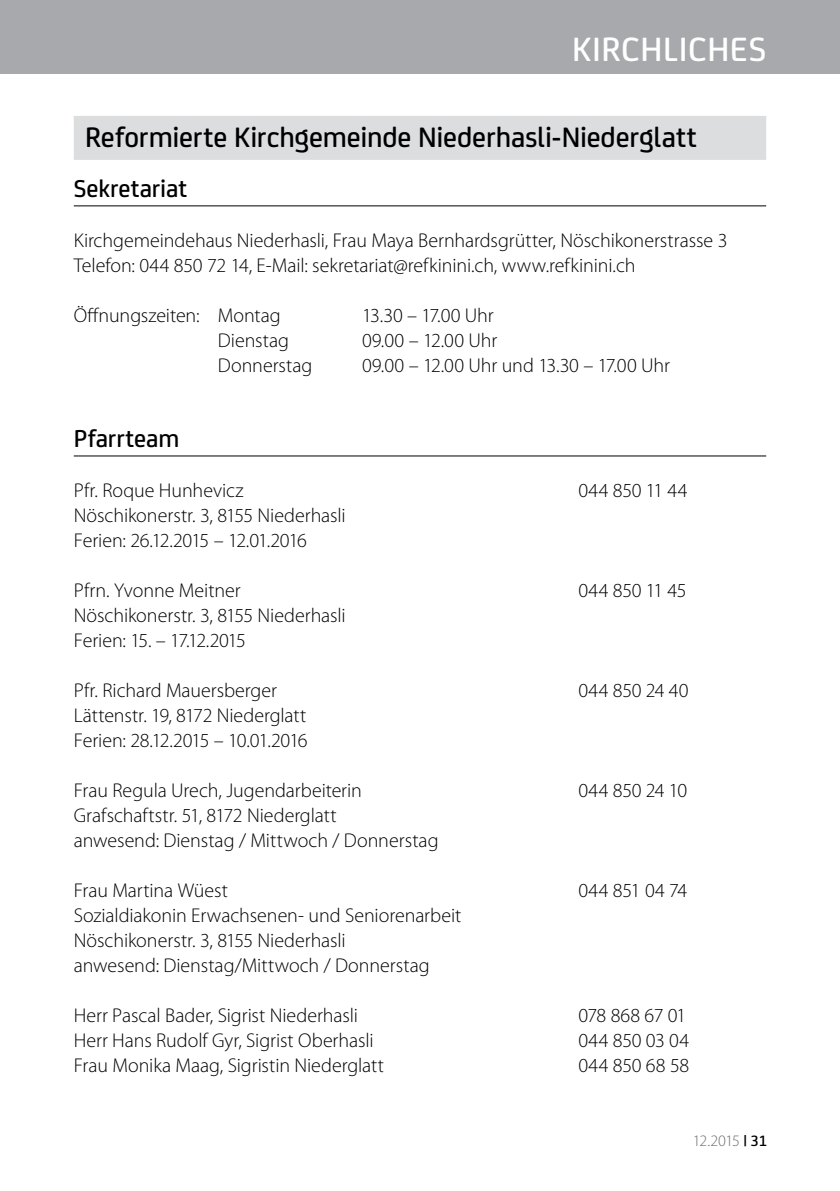
<style>
.page{position:relative;width:840px;height:1191px;background:#fff}
.page>*{position:absolute;margin:0;border:0;box-sizing:border-box;transform-origin:0 0}
.t1{font:500 36px "FS Joey";letter-spacing:.015em;color:#fff}
.t2{font:500 30px "FS Joey";letter-spacing:-.005em;color:#000}
.t3{font:500 26px "FS Joey";color:#000}
.t4{font:300 20px/25px "Myriad Pro";letter-spacing:-.005em;color:#000}
.t5{font:300 20px "Myriad Pro";letter-spacing:-.03em;color:#000}
.t6{font:300 16px "Myriad Pro";letter-spacing:-.055em;color:#6d6e71}
.s1{font-family:"FS Joey";font-weight:500;color:#000}
</style>
<div class="page">
<div style="left:0;top:0;width:839px;height:74px;background:#a7a9ac"></div>
<div style="left:74px;top:116px;width:691px;height:44px;background:#dcddde"></div>
<hr style="left:74px;top:205px;width:691px;height:1px;background:#000">
<hr style="left:74px;top:455px;width:691px;height:1px;background:#000">
<h1 class="t1" style="left:572px;top:23px;width:195px">KIRCHLICHES</h1>
<h2 class="t2" style="left:85px;top:115px;width:613px">Reformierte Kirchgemeinde Niederhasli-Niederglatt</h2>
<h3 class="t3" style="left:74px;top:169px;width:115px">Sekretariat</h3>
<p class="t4" style="left:74px;top:228px;width:654px">Kirchgemeindehaus Niederhasli, Frau Maya Bernhardsgrütter, Nöschikonerstrasse 3<br>Telefon: 044 850 72 14, E-Mail: sekretariat@refkinini.ch, www.refkinini.ch</p>
<p class="t4" style="left:74px;top:303px;width:208px">Öffnungszeiten: Montag</p>
<p class="t4" style="left:362px;top:303px;width:133px">13.30 – 17.00 Uhr</p>
<p class="t4" style="left:218px;top:328px;width:73px">Dienstag</p>
<p class="t4" style="left:362px;top:328px;width:137px">09.00 – 12.00 Uhr</p>
<p class="t4" style="left:218px;top:353px;width:96px">Donnerstag</p>
<p class="t4" style="left:362px;top:353px;width:309px">09.00 – 12.00 Uhr und 13.30 – 17.00 Uhr</p>
<h3 class="t3" style="left:74px;top:419px;width:107px">Pfarrteam</h3>
<p class="t4" style="left:74px;top:478px;width:171px">Pfr. Roque Hunhevicz</p>
<p class="t4" style="left:578px;top:478px;width:111px">044 850 11 44</p>
<p class="t4" style="left:74px;top:503px;width:273px">Nöschikonerstr. 3, 8155 Niederhasli<br>Ferien: 26.12.2015 – 12.01.2016</p>
<p class="t4" style="left:74px;top:578px;width:168px">Pfrn. Yvonne Meitner</p>
<p class="t4" style="left:578px;top:578px;width:110px">044 850 11 45</p>
<p class="t4" style="left:74px;top:603px;width:273px">Nöschikonerstr. 3, 8155 Niederhasli<br>Ferien: 15. – 17.12.2015</p>
<p class="t4" style="left:74px;top:678px;width:204px">Pfr. Richard Mauersberger</p>
<p class="t4" style="left:578px;top:678px;width:112px">044 850 24 40</p>
<p class="t4" style="left:74px;top:703px;width:235px">Lättenstr. 19, 8172 Niederglatt<br>Ferien: 28.12.2015 – 10.01.2016</p>
<p class="t4" style="left:74px;top:778px;width:289px">Frau Regula Urech, Jugendarbeiterin</p>
<p class="t4" style="left:578px;top:778px;width:110px">044 850 24 10</p>
<p class="t4" style="left:74px;top:803px;width:366px">Grafschaftstr. 51, 8172 Niederglatt<br>anwesend: Dienstag / Mittwoch / Donnerstag</p>
<p class="t4" style="left:74px;top:878px;width:155px">Frau Martina Wüest</p>
<p class="t4" style="left:578px;top:878px;width:110px">044 851 04 74</p>
<p class="t4" style="left:74px;top:903px;width:389px">Sozialdiakonin Erwachsenen- und Seniorenarbeit<br>Nöschikonerstr. 3, 8155 Niederhasli<br>anwesend: Dienstag/Mittwoch / Donnerstag</p>
<p class="t4" style="left:74px;top:1003px;width:285px">Herr Pascal Bader, Sigrist Niederhasli</p>
<p class="t5" style="left:578px;top:1004px;width:109px">078 868 67 01</p>
<p class="t4" style="left:74px;top:1028px;width:301px">Herr Hans Rudolf Gyr, Sigrist Oberhasli</p>
<p class="t4" style="left:578px;top:1028px;width:112px">044 850 03 04</p>
<p class="t4" style="left:74px;top:1053px;width:311px">Frau Monika Maag, Sigristin Niederglatt</p>
<p class="t4" style="left:578px;top:1053px;width:112px">044 850 68 58</p>
<p class="t6" style="left:692px;top:1132px;width:76px">12.2015 <span class="s1">| 31</span></p>
</div>
